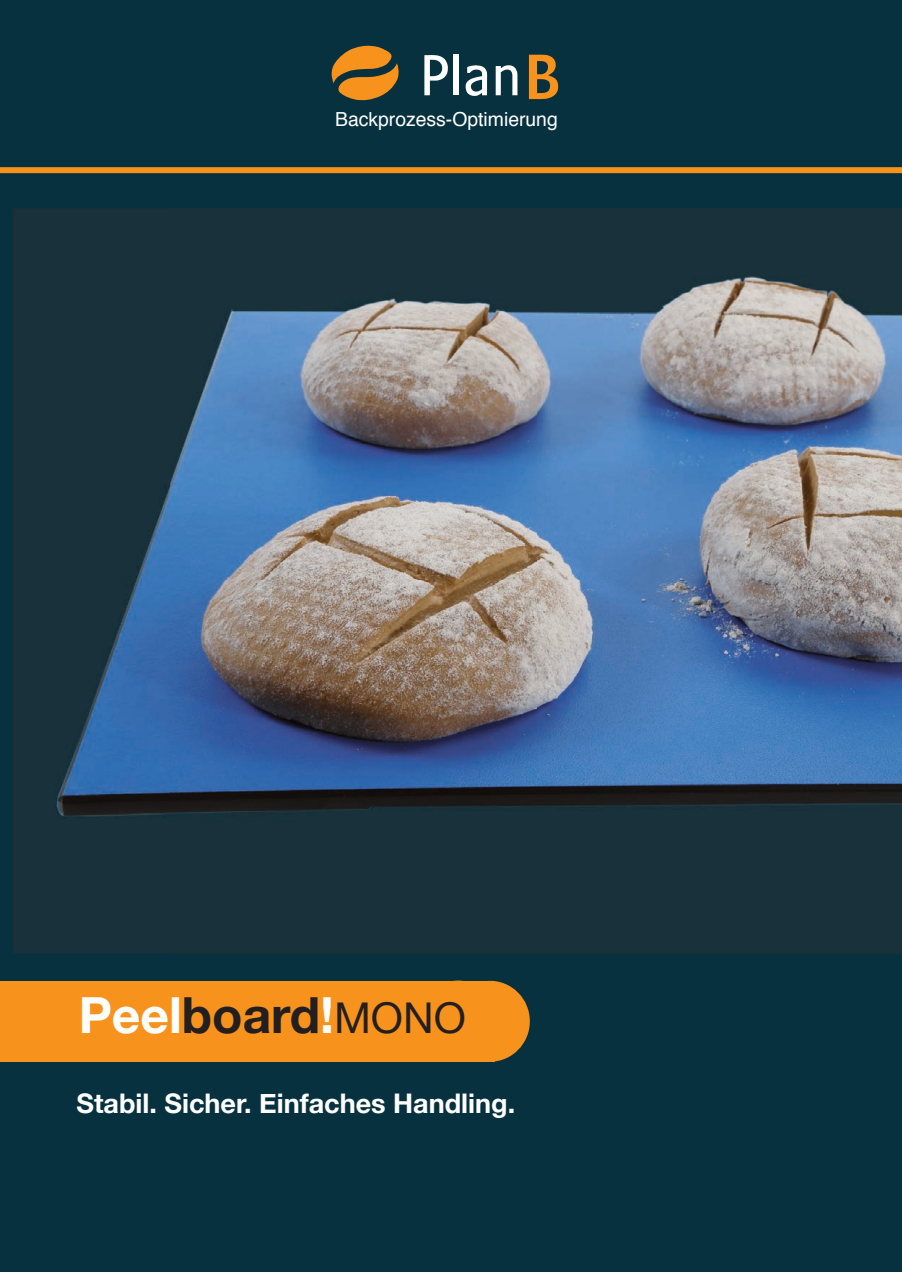
<style>
.page{position:relative;width:902px;height:1272px;background:#fff}
.page>*{position:absolute;margin:0;border:0;box-sizing:border-box;transform-origin:0 0}
.t1{font:700 49.8px "Helvetica Neue";color:#fff}
.t2{font:700 27px "Helvetica Neue";color:#fff}
.t3{font:19.35px "Helvetica";color:#fff}
.s1{color:#231f20}
.s2{font-weight:400;font-size:42.45px;color:#231f20}
</style>
<div class="page">
<div style="left:0;top:0;width:901px;height:1271px;background:#07313f"></div>
<svg style="left:331px;top:46px;width:68px;height:55px"></svg>
<svg style="left:529px;top:55px;width:29px;height:44px"></svg>
<svg style="left:495px;top:65px;width:22px;height:30px"></svg>
<svg style="left:465px;top:65px;width:22px;height:31px"></svg>
<svg style="left:424px;top:55px;width:24px;height:40px"></svg>
<div style="left:453px;top:54px;width:6px;height:41px;background:#fff"></div>
<div style="left:450px;top:980px;width:79px;height:81px;background:#f7931d;border-radius:50%"></div>
<div style="left:0;top:980px;width:494px;height:81px;background:#f7931d"></div>
<img style="left:13px;top:208px;width:888px;height:745px">
<div style="left:0;top:167px;width:901px;height:6px;background:#f7931d"></div>
<p class="t3" style="left:335px;top:104px;width:224px">Backprozess-Optimierung</p>
<h1 class="t1" style="left:79px;top:976px;width:389px">Peel<span class="s1">board</span>!<span class="s2">MONO</span></h1>
<p class="t2" style="left:77px;top:1082px;width:440px">Stabil. Sicher. Einfaches Handling.</p>
</div>
